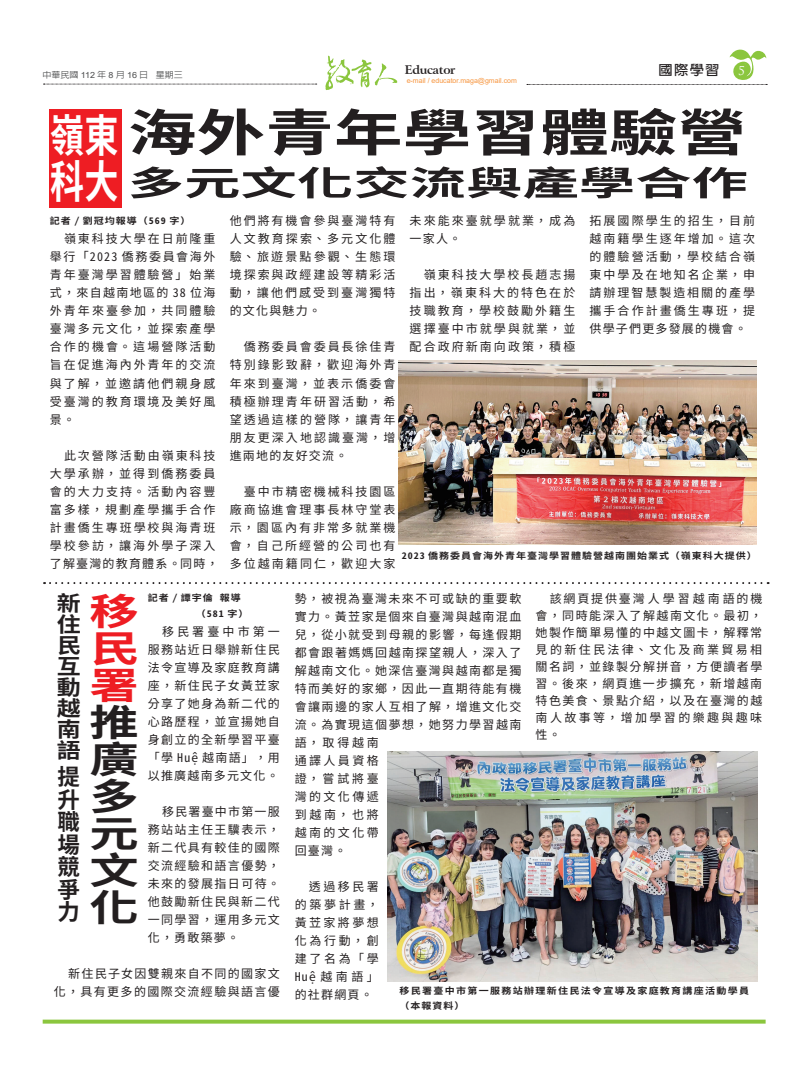
<style>
.page{position:relative;width:808px;height:1069px;background:#fff}
.page>*{position:absolute;margin:0;border:0;box-sizing:border-box;transform-origin:0 0}
.t1{font:700 50.2px "Noto Sans CJ Ktc";color:#231f20;scale:1.37 1}
.t2{font:700 44.8px "Noto Sans CJ Ktc";color:#fff;scale:.76 1}
.t3{font:700 37px/37px "Noto Sans CJ Ktc";color:#231f20;text-align:justify;scale:1.33 1}
.t4{font:700 34px "Noto Sans CJ Ktc";color:#231f20;scale:1.66 1}
.t5{font:700 22.5px/22.5px "Noto Sans CJ Ktc";color:#231f20;text-align:justify}
.t6{font:700 21px/21px "Noto Sans CJ Ktc";color:#231f20;text-align:justify;scale:1.14 1}
.t7{font:700 13.4px "New Gothic";color:#231f20;scale:1.06 1}
.首行縮一個字{font:12px/18px "Noto Sans Mono CJ Ktc";letter-spacing:.165em;color:#231f20;text-align:justify}
.首行縮一個字-2{font:12px/18px "Noto Sans Mono CJ Ktc";letter-spacing:.12em;color:#231f20}
.首行縮一個字-3{font:12px/18px "Noto Sans Mono CJ Ktc";letter-spacing:.11em;color:#231f20;text-align:right}
.t8{font:700 12px "Arrus BT";letter-spacing:-.03em;color:#231f20}
.t9{font:12px "Trajan Pro";color:#fff}
.圖說{font:700 9px "Noto Sans Mono CJ Ktc";letter-spacing:.1em;color:#231f20;scale:1.11 1}
.圖說-2{font:700 9px/15.6px "Noto Sans Mono CJ Ktc";letter-spacing:.13em;color:#231f20;scale:1.11 1}
.t10{font:500 8.5px "Lin Gothic";color:#4b4c4d;scale:1.06 1}
.t11{font:7px "Arial";color:#f7943c}
.s1{font-family:"Arial";font-weight:400}
.s2{color:#ee1d23}
</style>
<div class="page">
<svg style="left:43px;top:84px;width:274px;height:1px"></svg>
<svg style="left:325px;top:56px;width:72px;height:34px"></svg>
<svg style="left:527px;top:49px;width:240px;height:36px"></svg>
<svg style="left:43px;top:1019px;width:723px;height:4px;background:#9dce5c"></svg>
<div style="left:49px;top:110px;width:73px;height:98px;background:#ee1d23"></div>
<img style="left:398px;top:360px;width:359px;height:184px">
<img style="left:387px;top:752px;width:370px;height:229px">
<svg style="left:44px;top:582px;width:725px;height:2px"></svg>
<p class="t10" style="left:42px;top:71px;width:134px">中華民國 <span class="s1">112</span> 年 <span class="s1">8</span> 月 <span class="s1">16</span> 日 星期三</p>
<p class="t7" style="left:658px;top:64px;width:59px">國際學習</p>
<p class="t8" style="left:405px;top:62px;width:52px">Educator</p>
<p class="t9" style="left:738px;top:63px;width:8px">5</p>
<p class="t11" style="left:407px;top:76px;width:112px">e-mail / educator.maga@gmail.com</p>
<p class="t2" style="left:50px;top:110px;width:92px">嶺東</p>
<p class="t1" style="left:128px;top:104px;width:453px">海外青年學習體驗營</p>
<p class="t2" style="left:50px;top:156px;width:92px">科大</p>
<p class="t4" style="left:128px;top:164px;width:375px">多元文化交流與產學合作</p>
<p class="圖說" style="left:50px;top:216px;width:128px">記者 / 劉冠均報導（569 字）</p>
<p class="首行縮一個字" style="left:50px;top:230px;width:167px;text-indent:14px">嶺東科技大學在日前隆重舉行「2023 僑務委員會海外青年臺灣學習體驗營」始業式，來自越南地區的 38 位海外青年來臺參加，共同體驗臺灣多元文化，並探索產學合作的機會。這場營隊活動旨在促進海內外青年的交流與了解，並邀請他們親身感受臺灣的教育環境及美好風景。</p>
<p class="首行縮一個字" style="left:50px;top:446px;width:170px;text-align:left;text-indent:14px">此次營隊活動由嶺東科技大學承辦，並得到僑務委員會的大力支持。活動內容豐富多樣，規劃產學攜手合作計畫僑生專班學校與海青班學校參訪，讓海外學子深入了解臺灣的教育體系。同時，</p>
<p class="首行縮一個字" style="left:230px;top:212px;width:167px">他們將有機會參與臺灣特有人文教育探索、多元文化體驗、旅遊景點參觀、生態環境探索與政經建設等精彩活動，讓他們感受到臺灣獨特的文化與魅力。</p>
<p class="首行縮一個字" style="left:230px;top:338px;width:167px;text-indent:14px">僑務委員會委員長徐佳青特別錄影致辭，歡迎海外青年來到臺灣，並表示僑委會積極辦理青年研習活動，希望透過這樣的營隊，讓青年朋友更深入地認識臺灣，增進兩地的友好交流。</p>
<p class="首行縮一個字" style="left:230px;top:482px;width:167px;text-indent:14px">臺中市精密機械科技園區廠商協進會理事長林守堂表示，園區內有非常多就業機會，自己所經營的公司也有多位越南籍同仁，歡迎大家</p>
<p class="首行縮一個字" style="left:589px;top:212px;width:167px">拓展國際學生的招生，目前越南籍學生逐年增加。這次的體驗營活動，學校結合嶺東中學及在地知名企業，申請辦理智慧製造相關的產學攜手合作計畫僑生專班，提供學子們更多發展的機會。</p>
<p class="首行縮一個字" style="left:410px;top:212px;width:167px">未來能來臺就學就業，成為一家人。</p>
<p class="首行縮一個字" style="left:410px;top:266px;width:167px;text-indent:14px">嶺東科技大學校長趙志揚指出，嶺東科大的特色在於技職教育，學校鼓勵外籍生選擇臺中市就學與就業，並配合政府新南向政策，積極</p>
<p class="圖說" style="left:402px;top:550px;width:321px">2023 僑務委員會海外青年臺灣學習體驗營越南團始業式（嶺東科大提供）</p>
<p class="t6" style="left:57px;top:593px;width:22px">新住民互動越南語</p>
<p class="t5" style="left:57px;top:766px;width:23px">提升職場競爭力</p>
<p class="圖說" style="left:148px;top:592px;width:85px">記者 / 譚宇倫 報導</p>
<p class="圖說" style="left:196px;top:609px;width:49px">（581 字）</p>
<p class="首行縮一個字" style="left:148px;top:623px;width:134px;text-indent:14px">移民署臺中市第一服務站近日舉辦新住民法令宣導及家庭教育講座，新住民子女黃苙家分享了她身為新二代的心路歷程，並宣揚她自身創立的全新學習平臺「學 Huệ 越南語」，用以推廣越南多元文化。</p>
<p class="首行縮一個字" style="left:148px;top:803px;width:134px;text-indent:14px">移民署臺中市第一服務站站主任王驥表示，新二代具有較佳的國際交流經驗和語言優勢，未來的發展指日可待。他鼓勵新住民與新二代一同學習，運用多元文化，勇敢築夢。</p>
<p class="首行縮一個字-3" style="left:54px;top:965px;width:228px">新住民子女因雙親來自不同的國家文化，具有更多的國際交流經驗與語言優</p>
<p class="t3" style="left:90px;top:593px;width:38px"><span class="s2">移民署</span>推廣多元文化</p>
<p class="首行縮一個字-2" style="left:295px;top:589px;width:228px">勢，被視為臺灣未來不可或缺的重要軟實力。黃苙家是個來自臺灣與越南混血兒，從小就受到母親的影響，每逢假期都會跟著媽媽回越南探望親人，深入了解越南文化。她深信臺灣與越南都是獨特而美好的家鄉，因此一直期待能有機會讓兩邊的家人互相了解，增進文化交流。為實現這個夢想，她努力學習越南語，取得越南<br>通譯人員資格<br>證，嘗試將臺<br>灣的文化傳遞<br>到越南，也將<br>越南的文化帶<br>回臺灣。</p>
<p class="首行縮一個字" style="left:295px;top:877px;width:86px;text-indent:14px">透過移民署的築夢計畫，黃苙家將夢想化為行動，創建了名為「學Huệ 越南語」的社群網頁。</p>
<p class="首行縮一個字" style="left:536px;top:590px;width:228px;line-height:17px;text-indent:14px">該網頁提供臺灣人學習越南語的機會，同時能深入了解越南文化。最初，她製作簡單易懂的中越文圖卡，解釋常見的新住民法律、文化及商業貿易相關名詞，並錄製分解拼音，方便讀者學習。後來，網頁進一步擴充，新增越南特色美食、景點介紹，以及在臺灣的越南人故事等，增加學習的樂趣與趣味性。</p>
<p class="圖說-2" style="left:400px;top:983px;width:316px">移民署臺中市第一服務站辦理新住民法令宣導及家庭教育講座活動學員（本報資料）</p>
</div>
